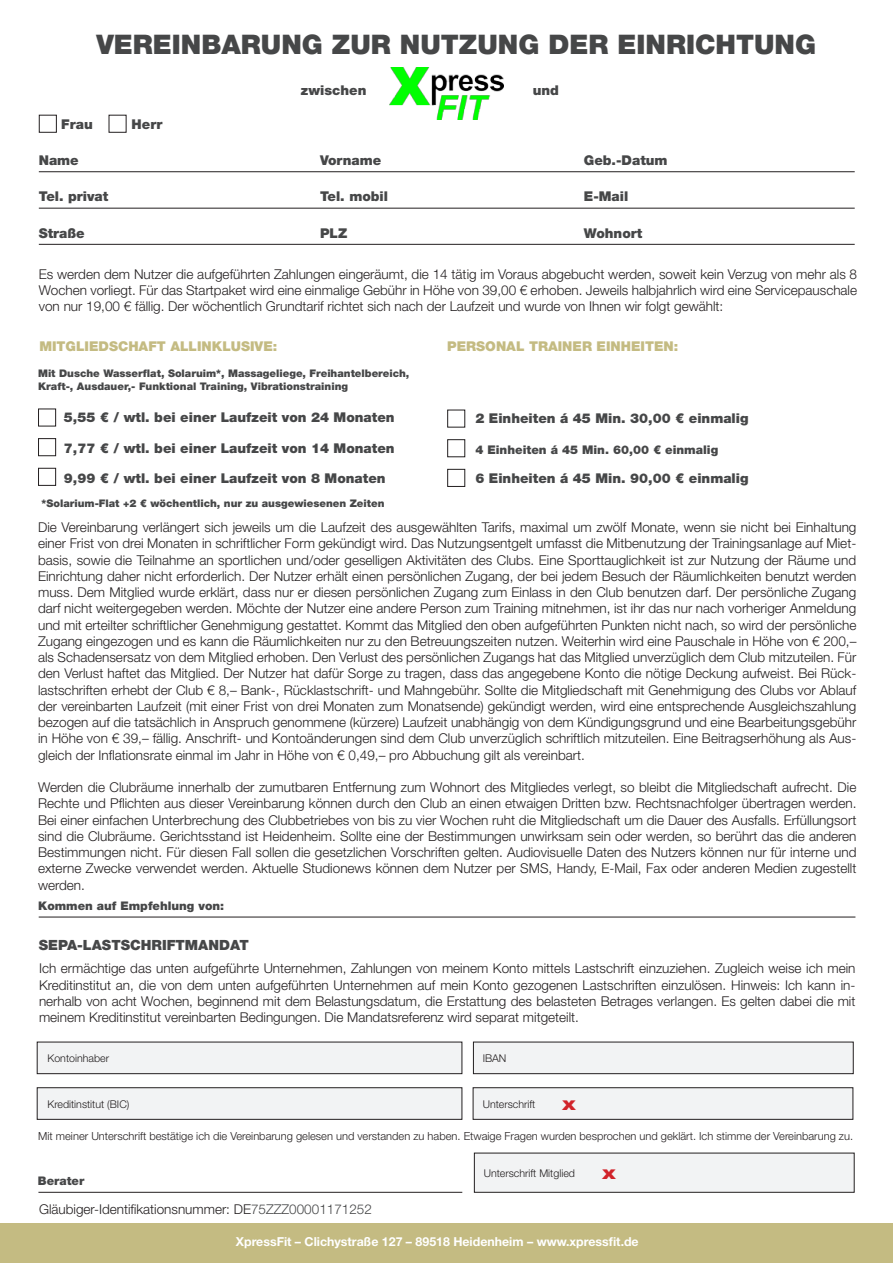
<style>
.page{position:relative;width:893px;height:1263px;background:#fff}
.page>*{position:absolute;margin:0;border:0;box-sizing:border-box;transform-origin:0 0}
.t1{font:900 27px "Helvetica Neue LT Std";color:#464748}
.t2{font:800 expanded 17.7px "Helvetica Neue LT Std";color:#d1232a}
.t3{font:900 14.1px "Helvetica Neue LT Std";color:#464748}
.t4{font:300 13.5px/16.2px "Helvetica Neue LT Std";color:#231f20;text-align:justify}
.t5{font:900 13.5px "Helvetica Neue LT Std";color:#464748}
.t6{font:900 13.5px "Helvetica Neue LT Std";color:#c4bb82}
.t7{font:700 12.45px "Helvetica Neue LT Std";color:#fff}
.t8{font:900 12px "Helvetica Neue LT Std";color:#464748}
.t9{font:900 11.85px "Helvetica Neue LT Std";color:#464748}
.t10{font:300 11.1px "Helvetica Neue LT Std";color:#231f20}
.t11{font:300 10.65px "Helvetica Neue LT Std";color:#231f20}
.t12{font:900 10.5px/12.6px "Helvetica Neue LT Std";color:#464748}
.s1{color:#464748}
</style>
<div class="page">
<hr style="left:39px;top:171px;width:816px;height:1px;background:#231f20">
<hr style="left:39px;top:208px;width:816px;height:1px;background:#231f20">
<hr style="left:39px;top:244px;width:816px;height:1px;background:#231f20">
<div style="left:39px;top:115px;width:18px;height:18px;border:1px solid #231f20"></div>
<div style="left:0;top:1223px;width:893px;height:40px;background:#c4bb82"></div>
<hr style="left:38px;top:1192px;width:424px;height:1px;background:#231f20">
<div style="left:37px;top:1042px;width:425px;height:32px;background:#f2f3f4;border:1px solid #231f20"></div>
<div style="left:473px;top:1042px;width:380px;height:32px;background:#f2f3f4;border:1px solid #231f20"></div>
<div style="left:37px;top:1087px;width:425px;height:32px;background:#f2f3f4;border:1px solid #231f20"></div>
<div style="left:473px;top:1087px;width:380px;height:32px;background:#f2f3f4;border:1px solid #231f20"></div>
<div style="left:474px;top:1153px;width:380px;height:39px;background:#f2f3f4"></div>
<hr style="left:39px;top:917px;width:816px;height:1px;background:#231f20">
<div style="left:38px;top:408px;width:18px;height:18px;border:1px solid #231f20"></div>
<div style="left:38px;top:438px;width:18px;height:18px;border:1px solid #231f20"></div>
<div style="left:38px;top:468px;width:18px;height:18px;border:1px solid #231f20"></div>
<div style="left:447px;top:439px;width:18px;height:18px;border:1px solid #231f20"></div>
<div style="left:447px;top:469px;width:18px;height:18px;border:1px solid #231f20"></div>
<img style="left:389px;top:68px;width:115px;height:52px">
<p class="t1" style="left:96px;top:28px;width:721px">VEREINBARUNG ZUR NUTZUNG DER EINRICHTUNG</p>
<p class="t5" style="left:301px;top:82px;width:67px">zwischen</p>
<p class="t5" style="left:533px;top:82px;width:28px">und</p>
<p class="t5" style="left:61px;top:116px;width:33px">Frau</p>
<p class="t5" style="left:132px;top:116px;width:32px">Herr</p>
<p class="t5" style="left:39px;top:153px;width:42px">Name</p>
<p class="t5" style="left:320px;top:153px;width:63px">Vorname</p>
<p class="t5" style="left:584px;top:153px;width:85px">Geb.-Datum</p>
<p class="t5" style="left:39px;top:188px;width:71px">Tel. privat</p>
<p class="t5" style="left:320px;top:188px;width:70px">Tel. mobil</p>
<p class="t5" style="left:584px;top:188px;width:46px">E-Mail</p>
<p class="t5" style="left:39px;top:225px;width:47px">Straße</p>
<p class="t5" style="left:320px;top:225px;width:29px">PLZ</p>
<p class="t5" style="left:584px;top:225px;width:60px">Wohnort</p>
<p class="t4" style="left:39px;top:265px;width:820px">Es werden dem Nutzer die aufgeführten Zahlungen eingeräumt, die 14 tätig im Voraus abgebucht werden, soweit kein Verzug von mehr als 8<br>Wochen vorliegt. Für das Startpaket wird eine einmalige Gebühr in Höhe von 39,00 € erhoben. Jeweils halbjahrlich wird eine Servicepauschale von nur 19,00 € fällig. Der wöchentlich Grundtarif richtet sich nach der Laufzeit und wurde von Ihnen wir folgt gewählt:</p>
<p class="t6" style="left:39px;top:338px;width:240px">MITGLIEDSCHAFT ALLINKLUSIVE:</p>
<p class="t6" style="left:447px;top:338px;width:233px">PERSONAL TRAINER EINHEITEN:</p>
<p class="t12" style="left:38px;top:367px;width:373px">Mit Dusche Wasserflat, Solaruim*, Massageliege, Freihantelbereich,<br>Kraft-, Ausdauer,- Funktional Training, Vibrationstraining</p>
<p class="t5" style="left:64px;top:409px;width:332px">5,55 € / wtl. bei einer Laufzeit von 24 Monaten</p>
<p class="t5" style="left:64px;top:440px;width:332px">7,77 € / wtl. bei einer Laufzeit von 14 Monaten</p>
<p class="t5" style="left:64px;top:470px;width:323px">9,99 € / wtl. bei einer Laufzeit von 8 Monaten</p>
<p class="t12" style="left:42px;top:497px;width:344px">*Solarium-Flat +2 € wöchentlich, nur zu ausgewiesenen Zeiten</p>
<p class="t5" style="left:475px;top:410px;width:275px">2 Einheiten á 45 Min. 30,00 € einmalig</p>
<p class="t8" style="left:475px;top:442px;width:244px">4 Einheiten á 45 Min. 60,00 € einmalig</p>
<p class="t5" style="left:475px;top:471px;width:275px">6 Einheiten á 45 Min. 90,00 € einmalig</p>
<p class="t4" style="left:38px;top:519px;width:820px">Die Vereinbarung verlängert sich jeweils um die Laufzeit des ausgewählten Tarifs, maximal um zwölf Monate, wenn sie nicht bei Einhaltung einer Frist von drei Monaten in schriftlicher Form gekündigt wird. Das Nutzungsentgelt umfasst die Mitbenutzung der Trainingsanlage auf Miet&shy;basis, sowie die Teilnahme an sportlichen und/oder geselligen Aktivitäten des Clubs. Eine Sporttauglichkeit ist zur Nutzung der Räume und Einrichtung daher nicht erforderlich. Der Nutzer erhält einen persönlichen Zugang, der bei jedem Besuch der Räumlichkeiten benutzt werden muss. Dem Mitglied wurde erklärt, dass nur er diesen persönlichen Zugang zum Einlass in den Club benutzen darf. Der persönliche Zugang darf nicht weitergegeben werden. Möchte der Nutzer eine andere Person zum Training mitnehmen, ist ihr das nur nach vorheriger Anmeldung und mit erteilter schriftlicher Genehmigung gestattet. Kommt das Mitglied den oben aufgeführten Punkten nicht nach, so wird der persönliche Zugang eingezogen und es kann die Räumlichkeiten nur zu den Betreuungszeiten nutzen. Weiterhin wird eine Pauschale in Höhe von € 200,– als Schadensersatz von dem Mitglied erhoben. Den Verlust des persönlichen Zugangs hat das Mitglied unverzüglich dem Club mitzuteilen. Für den Verlust haftet das Mitglied. Der Nutzer hat dafür Sorge zu tragen, dass das angegebene Konto die nötige Deckung aufweist. Bei Rück&shy;lastschriften erhebt der Club € 8,– Bank-, Rücklastschrift- und Mahngebühr. Sollte die Mitgliedschaft mit Genehmigung des Clubs vor Ablauf der vereinbarten Laufzeit (mit einer Frist von drei Monaten zum Monatsende) gekündigt werden, wird eine entsprechende Ausgleichszahlung bezogen auf die tatsächlich in Anspruch genommene (kürzere) Laufzeit unabhängig von dem Kündigungsgrund und eine Bearbeitungsgebühr in Höhe von € 39,– fällig. Anschrift- und Kontoänderungen sind dem Club unverzüglich schriftlich mitzuteilen. Eine Beitragserhöhung als Aus&shy;gleich der Inflationsrate einmal im Jahr in Höhe von € 0,49,– pro Abbuchung gilt als vereinbart.</p>
<p class="t4" style="left:38px;top:779px;width:820px">Werden die Clubräume innerhalb der zumutbaren Entfernung zum Wohnort des Mitgliedes verlegt, so bleibt die Mitgliedschaft aufrecht. Die Rechte und Pflichten aus dieser Vereinbarung können durch den Club an einen etwaigen Dritten bzw. Rechtsnachfolger übertragen werden.<br>Bei einer einfachen Unterbrechung des Clubbetriebes von bis zu vier Wochen ruht die Mitgliedschaft um die Dauer des Ausfalls. Erfüllungsort sind die Clubräume. Gerichtsstand ist Heidenheim. Sollte eine der Bestimmungen unwirksam sein oder werden, so berührt das die anderen</p>
<p class="t4" style="left:38px;top:844px;width:820px">Bestimmungen nicht. Für diesen Fall sollen die gesetzlichen Vorschriften gelten. Audiovisuelle Daten des Nutzers können nur für interne und externe Zwecke verwendet werden. Aktuelle Studionews können dem Nutzer per SMS, Handy, E-Mail, Fax oder anderen Medien zugestellt werden.</p>
<p class="t9" style="left:38px;top:899px;width:188px">Kommen auf Empfehlung von:</p>
<p class="t3" style="left:39px;top:936px;width:211px">SEPA-LASTSCHRIFTMANDAT</p>
<p class="t4" style="left:39px;top:960px;width:818px">Ich ermächtige das unten aufgeführte Unternehmen, Zahlungen von meinem Konto mittels Lastschrift einzuziehen. Zugleich weise ich mein Kreditinstitut an, die von dem unten aufgeführten Unternehmen auf mein Konto gezogenen Lastschriften einzulösen. Hinweis: Ich kann in&shy;nerhalb von acht Wochen, beginnend mit dem Belastungsdatum, die Erstattung des belasteten Betrages verlangen. Es gelten dabei die mit meinem Kreditinstitut vereinbarten Bedingungen. Die Mandatsreferenz wird separat mitgeteilt.</p>
<p class="t11" style="left:47px;top:1052px;width:63px">Kontoinhaber</p>
<p class="t11" style="left:47px;top:1097px;width:83px">Kreditinstitut (BIC)</p>
<p class="t11" style="left:483px;top:1052px;width:25px">IBAN</p>
<p class="t11" style="left:483px;top:1097px;width:54px">Unterschrift</p>
<p class="t2" style="left:562px;top:1092px;width:15px">x</p>
<p class="t10" style="left:38px;top:1129px;width:816px">Mit meiner Unterschrift bestätige ich die Vereinbarung gelesen und verstanden zu haben. Etwaige Fragen wurden besprochen und geklärt. Ich stimme der Vereinbarung zu.</p>
<p class="t9" style="left:38px;top:1174px;width:48px">Berater</p>
<p class="t4" style="left:39px;top:1201px;width:334px">Gläubiger-Identifikationsnummer: DE<span class="s1">75ZZZ00001171252</span></p>
<p class="t11" style="left:484px;top:1167px;width:93px">Unterschrift Mitglied</p>
<p class="t2" style="left:602px;top:1161px;width:15px">x</p>
<p class="t7" style="left:236px;top:1234px;width:404px">XpressFit – Clichystraße 127 – 89518 Heidenheim – www.xpressfit.de</p>
</div>
